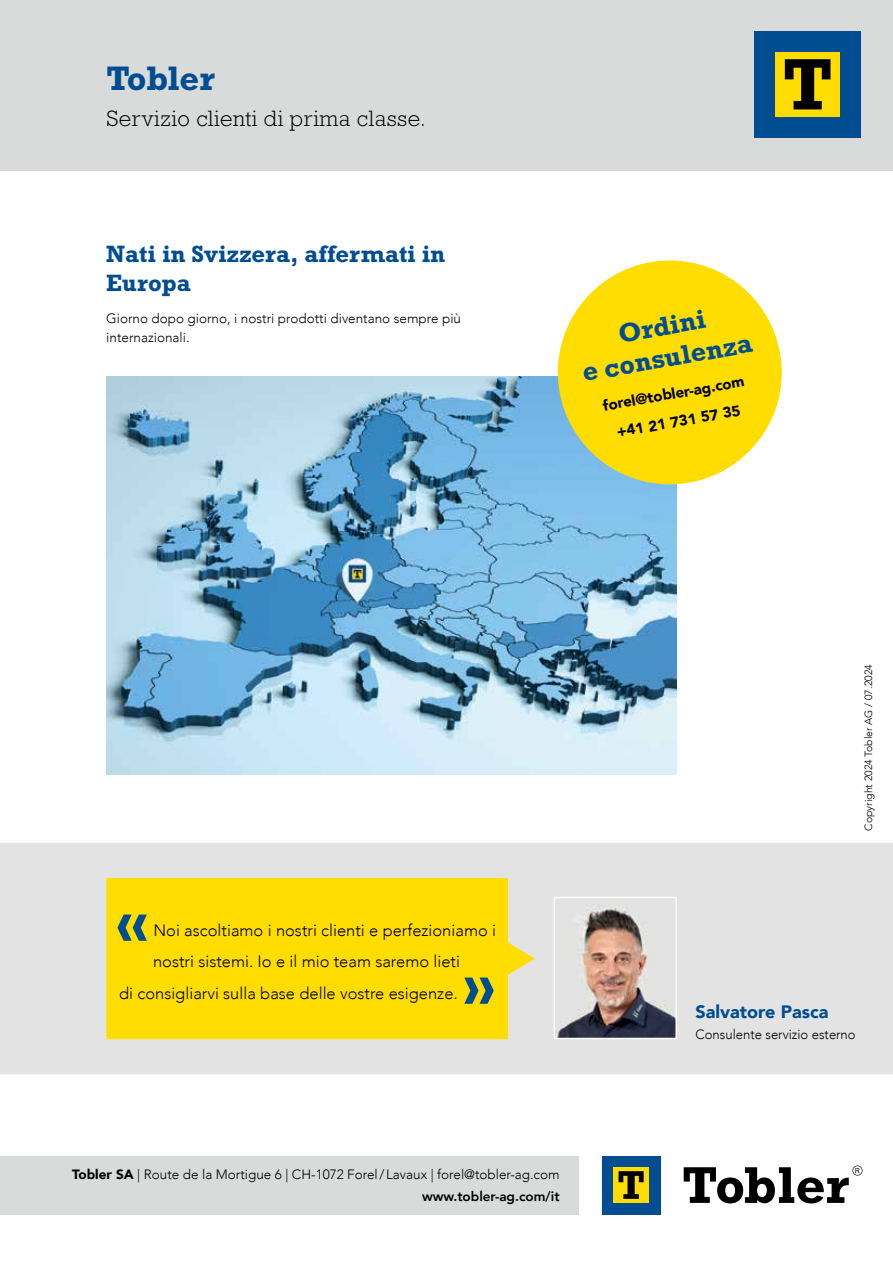
<style>
.page{position:relative;width:893px;height:1263px;background:#fff}
.page>*{position:absolute;margin:0;border:0;box-sizing:border-box;transform-origin:0 0}
.t1{font:700 55.5px "Rockwell Std";color:#004e91}
.t2{font:700 34.5px "Rockwell Std";color:#004e91}
.t3{font:700 27px/31.5px "Rockwell Std";color:#004e91;text-align:center}
.t4{font:700 24px/28.5px "Rockwell Std";color:#004e91}
.t5{font:300 22.5px "Rockwell Std";letter-spacing:.02em;color:#000}
.t6{font:900 18px "Avenir";color:#004e91}
.t7{font:300 16.5px "Avenir";color:#000}
.t8{font:900 15px/28.2px "Avenir";color:#000;text-align:center}
.t9{font:300 13.5px/19.5px "Avenir";color:#000}
.t10{font:300 10.5px "Avenir";color:#000}
.s1{font-weight:900}
.s2{font-weight:800}
</style>
<div class="page">
<div style="left:0;top:0;width:893px;height:170px;background:#d9dada"></div>
<div style="left:0;top:843px;width:893px;height:231px;background:#e3e3e3"></div>
<div style="left:106px;top:878px;width:429px;height:161px;background:#fd0"></div>
<div style="left:754px;top:31px;width:107px;height:107px;background:#004e91"></div>
<div style="left:775px;top:52px;width:65px;height:65px;background:#fd0"></div>
<svg style="left:785px;top:59px;width:45px;height:50px"></svg>
<img style="left:106px;top:377px;width:570px;height:397px">
<img style="left:557px;top:900px;width:117px;height:136px">
<div style="left:554px;top:897px;width:123px;height:142px;border:2px solid #fff"></div>
<div style="left:0;top:1156px;width:578px;height:58px;background:#d9dada"></div>
<div style="left:602px;top:1156px;width:58px;height:58px;background:#004e91"></div>
<div style="left:613px;top:1167px;width:36px;height:36px;background:#fd0"></div>
<svg style="left:618px;top:1171px;width:26px;height:28px"></svg>
<svg style="left:684px;top:1165px;width:178px;height:38px"></svg>
<svg style="left:555px;top:260px;width:227px;height:227px;fill:#fd0"></svg>
<h2 class="t2" style="left:106px;top:58px;width:110px">Tobler</h2>
<h3 class="t5" style="left:106px;top:106px;width:321px">Servizio clienti di prima classe.</h3>
<h3 class="t4" style="left:106px;top:239px;width:340px">Nati in Svizzera, affermati in<br>Europa</h3>
<p class="t9" style="left:106px;top:308px;width:356px">Giorno dopo giorno, i nostri prodotti diventano sempre più internazionali.</p>
<h3 class="t3" style="left:574px;top:325px;width:174px;rotate:-10deg">Ordini<br>e consulenza</h3>
<p class="t8" style="left:600px;top:391px;width:145px;rotate:-10deg">forel@tobler-ag.com +41 21 731 57 35</p>
<h1 class="t1" style="left:117px;top:889px;width:32px">«</h1>
<p class="t7" style="left:153px;top:920px;width:344px">Noi ascoltiamo i nostri clienti e perfezioniamo i</p>
<p class="t7" style="left:153px;top:951px;width:308px">nostri sistemi. Io e il mio team saremo lieti</p>
<p class="t7" style="left:119px;top:983px;width:340px">di consigliarvi sulla base delle vostre esigenze.</p>
<h1 class="t1" style="left:464px;top:952px;width:32px">»</h1>
<p class="t9" style="left:72px;top:1163px;width:489px;line-height:22.5px;text-align:right"><span class="s1">Tobler SA</span> | Route de la Mortigue 6 | CH-1072 Forel/Lavaux | forel@tobler-ag.com <span class="s2">www.tobler-ag.com/it</span></p>
<p class="t10" style="left:862px;top:831px;width:168px;rotate:-90deg">Copyright 2024 Tobler AG / 07.2024</p>
<h3 class="t6" style="left:695px;top:996px;width:135px">Salvatore Pasca</h3>
<p class="t9" style="left:695px;top:1025px;width:162px">Consulente servizio esterno</p>
</div>
